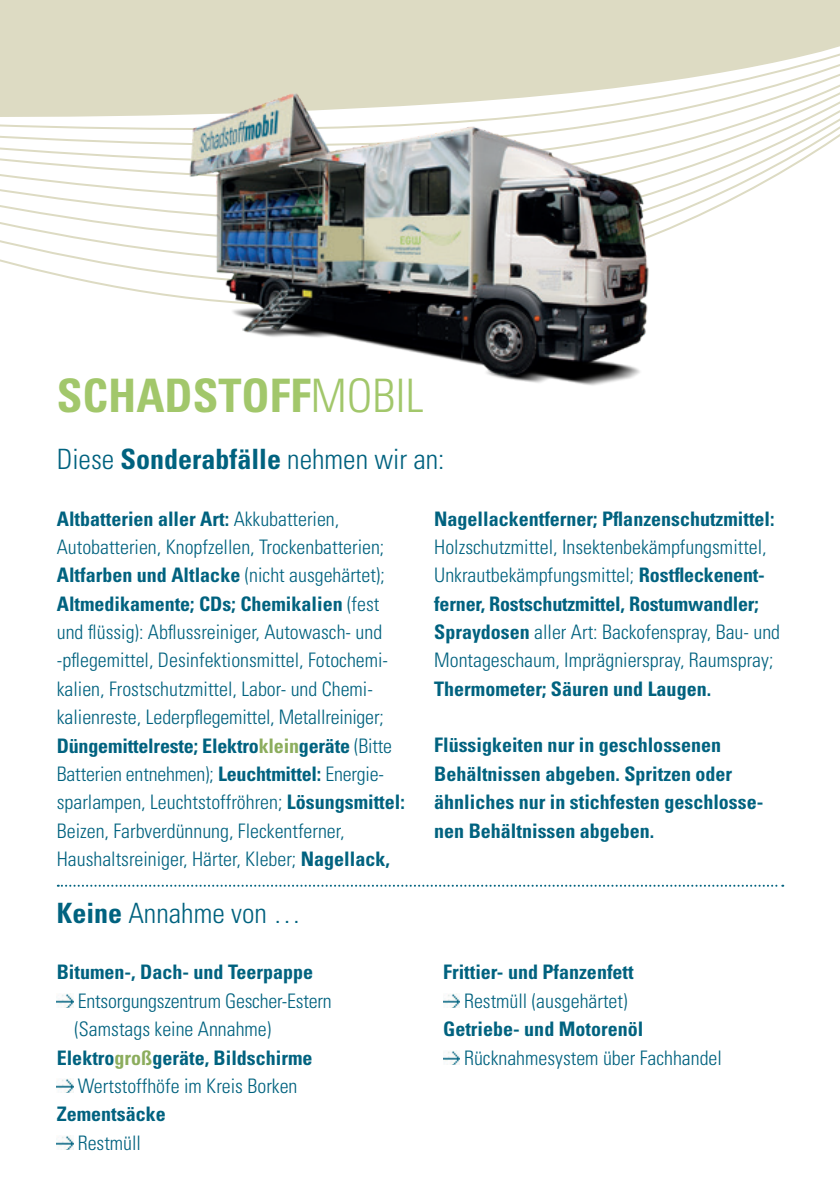
<style>
.page{position:relative;width:840px;height:1191px;background:#fff}
.page>*{position:absolute;margin:0;border:0;box-sizing:border-box;transform-origin:0 0}
.t1{font:700 condensed 46.2px "Univers";color:#a2c76b}
.t2{font:300 condensed 28px "Univers";color:#00627f}
.t3{font:300 condensed 20px/28.4px "Univers";color:#00627f}
.t4{font:700 condensed 20px/28.4px "Univers";color:#00627f}
.s1{font-weight:300}
.s2{font-weight:700}
.s3{font-weight:700;color:#8cad5d}
.s4{color:#8cad5d}
</style>
<div class="page">
<svg style="left:0;top:0;width:839px;height:297px"></svg>
<img style="left:175px;top:47px;width:524px;height:339px">
<img style="left:57px;top:994px;width:16px;height:13px">
<img style="left:57px;top:1079px;width:16px;height:13px">
<img style="left:57px;top:1135px;width:16px;height:14px">
<img style="left:443px;top:994px;width:16px;height:13px">
<img style="left:443px;top:1050px;width:16px;height:14px">
<svg style="left:58px;top:884px;width:724px;height:2px"></svg>
<h1 class="t1" style="left:57px;top:367px;width:368px">SCHADSTOFF<span class="s1">MOBIL</span></h1>
<h2 class="t2" style="left:57px;top:442px;width:389px">Diese <span class="s2">Sonderabfälle</span> nehmen wir an:</h2>
<p class="t3" style="left:57px;top:504px;width:349px"><span class="s2">Altbatterien aller Art:</span> Akkubatterien, Autobatterien, Knopfzellen, Trockenbatterien; <span class="s2">Altfarben und Altlacke</span> (nicht ausgehärtet); <span class="s2">Altmedikamente; CDs; Chemikalien</span> (fest und flüssig): Abflussreiniger, Autowasch- und -pflegemittel, Desinfektionsmittel, Fotochemi&shy;kalien, Frostschutzmittel, Labor- und Chemi&shy;kalienreste, Lederpflegemittel, Metallreiniger; <span class="s2">Düngemittelreste; Elektro</span><span class="s3">klein</span><span class="s2">geräte</span> (Bitte Batterien entnehmen); <span class="s2">Leuchtmittel:</span> Energie&shy;sparlampen, Leuchtstoffröhren; <span class="s2">Lösungsmittel:<br></span>Beizen, Farbverdünnung, Fleckentferner, Haushaltsreiniger, Härter, Kleber; <span class="s2">Nagellack,</span></p>
<p class="t4" style="left:434px;top:504px;width:342px">Nagellackentferner; Pflanzenschutzmittel:</p>
<p class="t3" style="left:434px;top:533px;width:347px">Holzschutzmittel, Insektenbekämpfungsmittel, Unkrautbekämpfungsmittel; <span class="s2">Rostfleckenent&shy;ferner, Rostschutzmittel, Rostumwandler; Spraydosen</span> aller Art: Backofenspray, Bau- und Montageschaum, Imprägnierspray, Raumspray;</p>
<p class="t4" style="left:434px;top:674px;width:278px">Thermometer; Säuren und Laugen.</p>
<p class="t4" style="left:434px;top:731px;width:330px">Flüssigkeiten nur in geschlossenen Behältnissen abgeben. Spritzen oder ähnliches nur in stichfesten geschlosse&shy;nen Behältnissen abgeben.</p>
<h2 class="t2" style="left:57px;top:896px;width:246px"><span class="s2">Keine</span> Annahme von …</h2>
<p class="t4" style="left:57px;top:958px;width:258px">Bitumen-, Dach- und Teerpappe</p>
<p class="t3" style="left:78px;top:986px;width:255px">Entsorgungszentrum Gescher-Estern</p>
<p class="t3" style="left:74px;top:1015px;width:198px">(Samstags keine Annahme)</p>
<p class="t4" style="left:57px;top:1043px;width:257px">Elektro<span class="s4">groß</span>geräte, Bildschirme</p>
<p class="t3" style="left:78px;top:1071px;width:221px">Wertstoffhöfe im Kreis Borken</p>
<p class="t4" style="left:57px;top:1099px;width:110px">Zementsäcke</p>
<p class="t3" style="left:78px;top:1128px;width:65px">Restmüll</p>
<p class="t4" style="left:443px;top:958px;width:192px">Frittier- und Pfanzenfett</p>
<p class="t3" style="left:464px;top:986px;width:165px">Restmüll (ausgehärtet)</p>
<p class="t4" style="left:443px;top:1014px;width:201px">Getriebe- und Motorenöl</p>
<p class="t3" style="left:464px;top:1043px;width:259px">Rücknahmesystem über Fachhandel</p>
</div>
